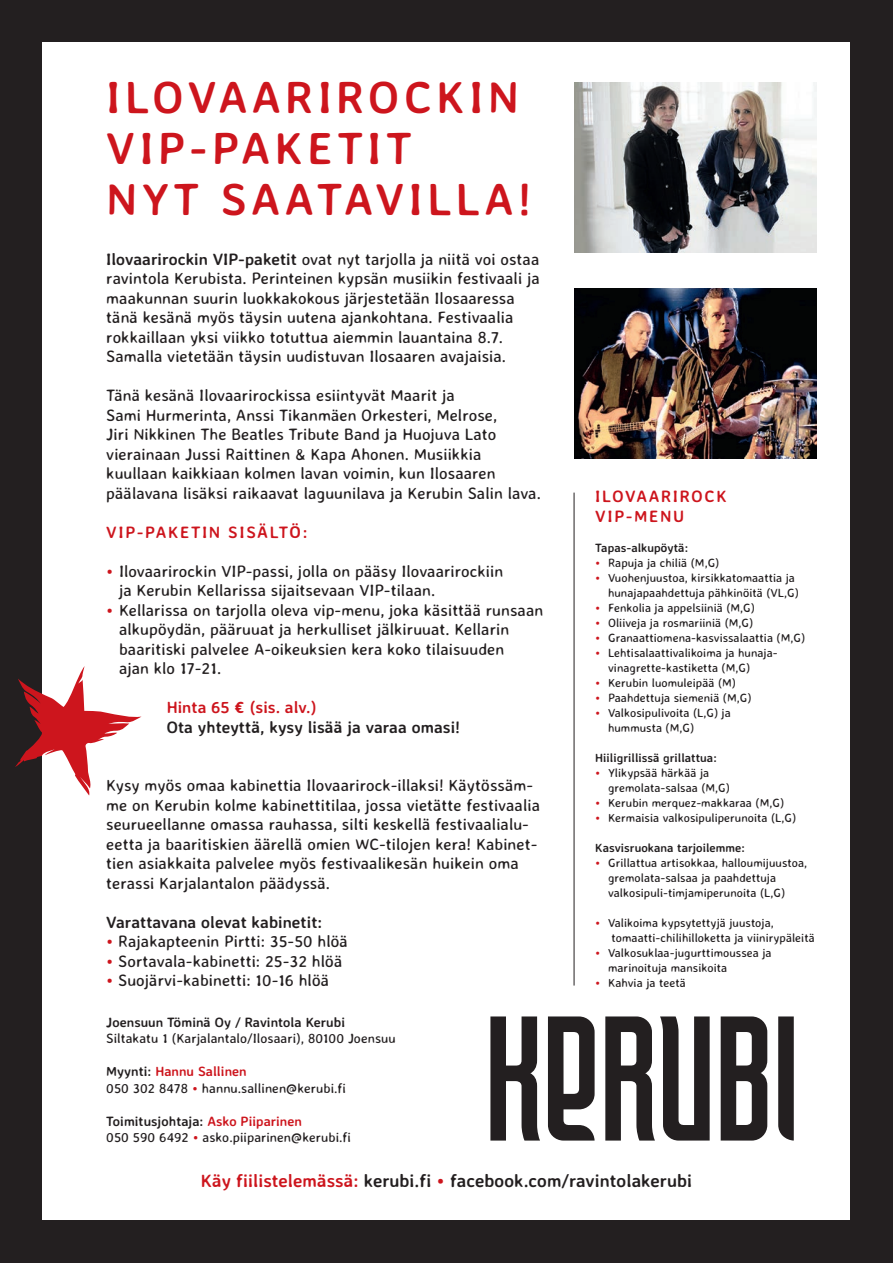
<style>
.page{position:relative;width:893px;height:1263px;background:#231f20}
.page>*{position:absolute;margin:0;border:0;box-sizing:border-box;transform-origin:0 0}
.t1{font:700 45px/51px "Averia Sans Libre";letter-spacing:.1em;color:#cd151d}
.t2{font:700 18px "Averia Sans Libre";color:#231f20}
.t3{font:16.5px/19.5px "Averia Sans Libre";color:#231f20}
.t4{font:700 16.5px "Averia Sans Libre";color:#231f20}
.t5{font:700 16.5px/19.5px "Averia Sans Libre";letter-spacing:.1em;color:#cd151d}
.t6{font:700 16.5px "Averia Sans Libre";color:#cd151d}
.t7{font:13.5px/16.5px "Averia Sans Libre";color:#231f20}
.t8{font:700 13.5px "Averia Sans Libre";color:#231f20}
.t9{font:12px/15px "Averia Sans Libre";color:#231f20}
.t10{font:700 12px "Averia Sans Libre";color:#231f20}
.s1{font-weight:700}
.s2{color:#cd151d}
.s3{font-weight:700;color:#cd151d}
</style>
<div class="page">
<div style="left:43px;top:43px;width:807px;height:1177px;background:#fff"></div>
<svg style="left:490px;top:1016px;width:304px;height:124px"></svg>
<hr style="left:574px;top:493px;width:1px;height:492px;background:#231f20">
<svg style="left:15px;top:666px;width:127px;height:129px"></svg>
<img style="left:574px;top:83px;width:242px;height:170px">
<img style="left:574px;top:289px;width:242px;height:170px">
<h1 class="t1" style="left:106px;top:71px;width:427px">ILOVAARIROCKIN<br>VIP-PAKETIT<br>NYT SAATAVILLA!</h1>
<p class="t3" style="left:106px;top:249px;width:435px"><span class="s1">Ilovaarirockin VIP-paketit</span> ovat nyt tarjolla ja niitä voi ostaa ravintola Kerubista. Perinteinen kypsän musiikin festivaali ja maakunnan suurin luokkakokous järjestetään Ilosaaressa tänä kesänä myös täysin uutena ajankohtana. Festivaalia rokkaillaan yksi viikko totuttua aiemmin lauantaina 8.7.<br>Samalla vietetään täysin uudistuvan Ilosaaren avajaisia.</p>
<p class="t3" style="left:106px;top:385px;width:436px">Tänä kesänä Ilovaarirockissa esiintyvät Maarit ja<br>Sami Hurmerinta, Anssi Tikanmäen Orkesteri, Melrose,<br>Jiri Nikkinen The Beatles Tribute Band ja Huojuva Lato vierainaan Jussi Raittinen &amp; Kapa Ahonen. Musiikkia kuullaan kaikkiaan kolmen lavan voimin, kun Ilosaaren päälavana lisäksi raikaavat laguunilava ja Kerubin Salin lava.</p>
<p class="t5" style="left:106px;top:522px;width:203px">VIP-PAKETIN SISÄLTÖ:</p>
<p class="t3" style="left:119px;top:561px;width:386px;text-indent:-13px"><span class="s2">•</span> Ilovaarirockin VIP-passi, jolla on pääsy Ilovaarirockiin ja Kerubin Kellarissa sijaitsevaan VIP-tilaan.</p>
<p class="t3" style="left:119px;top:600px;width:426px;text-indent:-13px"><span class="s2">•</span> Kellarissa on tarjolla oleva vip-menu, joka käsittää runsaan alkupöydän, pääruuat ja herkulliset jälkiruuat. Kellarin baaritiski palvelee A-oikeuksien kera koko tilaisuuden<br>ajan klo 17-21.</p>
<p class="t6" style="left:167px;top:697px;width:151px">Hinta 65 € (sis. alv.)</p>
<p class="t4" style="left:167px;top:716px;width:295px">Ota yhteyttä, kysy lisää ja varaa omasi!</p>
<p class="t3" style="left:106px;top:775px;width:435px">Kysy myös omaa kabinettia Ilovaarirock-illaksi! Käytössäm&shy;me on Kerubin kolme kabinettitilaa, jossa vietätte festivaalia seurueellanne omassa rauhassa, silti keskellä festivaalialu&shy;eetta ja baaritiskien äärellä omien WC-tilojen kera! Kabinet&shy;tien asiakkaita palvelee myös festivaalikesän huikein oma terassi Karjalantalon päädyssä.</p>
<p class="t4" style="left:106px;top:911px;width:218px">Varattavana olevat kabinetit:</p>
<p class="t3" style="left:106px;top:931px;width:243px"><span class="s2">•</span> Rajakapteenin Pirtti: 35-50 hlöä</p>
<p class="t3" style="left:106px;top:951px;width:238px"><span class="s2">•</span> Sortavala-kabinetti: 25-32 hlöä</p>
<p class="t3" style="left:106px;top:970px;width:225px"><span class="s2">•</span> Suojärvi-kabinetti: 10-16 hlöä</p>
<p class="t5" style="left:595px;top:486px;width:133px">ILOVAARIROCK<br>VIP-MENU</p>
<p class="t10" style="left:595px;top:540px;width:94px">Tapas-alkupöytä:</p>
<p class="t9" style="left:595px;top:555px;width:126px"><span class="s2">•</span> Rapuja ja chiliä (M,G)</p>
<p class="t9" style="left:608px;top:570px;width:192px;text-indent:-13px"><span class="s2">•</span> Vuohenjuustoa, kirsikkatomaattia ja hunajapaahdettuja pähkinöitä (VL,G)</p>
<p class="t9" style="left:595px;top:600px;width:161px"><span class="s2">•</span> Fenkolia ja appelsiiniä (M,G)</p>
<p class="t9" style="left:595px;top:615px;width:159px"><span class="s2">•</span> Oliiveja ja rosmariiniä (M,G)</p>
<p class="t9" style="left:595px;top:630px;width:211px"><span class="s2">•</span> Granaattiomena-kasvissalaattia (M,G)</p>
<p class="t9" style="left:608px;top:645px;width:171px;text-indent:-13px"><span class="s2">•</span> Lehtisalaattivalikoima ja hunaja&shy;vinagrette-kastiketta (M,G)</p>
<p class="t9" style="left:595px;top:675px;width:142px"><span class="s2">•</span> Kerubin luomuleipää (M)</p>
<p class="t9" style="left:595px;top:690px;width:158px"><span class="s2">•</span> Paahdettuja siemeniä (M,G)</p>
<p class="t9" style="left:608px;top:705px;width:124px;text-indent:-13px"><span class="s2">•</span> Valkosipulivoita (L,G) ja hummusta (M,G)</p>
<p class="t10" style="left:595px;top:750px;width:123px">Hiiligrillissä grillattua:</p>
<p class="t9" style="left:608px;top:765px;width:123px;text-indent:-13px"><span class="s2">•</span> Ylikypsää härkää ja gremolata-salsaa (M,G)</p>
<p class="t9" style="left:595px;top:795px;width:190px"><span class="s2">•</span> Kerubin merquez-makkaraa (M,G)</p>
<p class="t9" style="left:595px;top:810px;width:202px"><span class="s2">•</span> Kermaisia valkosipuliperunoita (L,G)</p>
<p class="t10" style="left:595px;top:840px;width:151px">Kasvisruokana tarjoilemme:</p>
<p class="t9" style="left:608px;top:855px;width:201px;text-indent:-13px"><span class="s2">•</span> Grillattua artisokkaa, halloumijuustoa, gremolata-salsaa ja paahdettuja valkosipuli-timjamiperunoita (L,G)</p>
<p class="t9" style="left:611px;top:915px;width:205px;text-indent:-16px"><span class="s2">•</span> Valikoima kypsytettyjä juustoja, tomaatti-chilihilloketta ja viinirypäleitä</p>
<p class="t9" style="left:608px;top:945px;width:165px;text-indent:-13px"><span class="s2">•</span> Valkosuklaa-jugurttimoussea ja marinoituja mansikoita</p>
<p class="t9" style="left:595px;top:975px;width:92px"><span class="s2">•</span> Kahvia ja teetä</p>
<p class="t8" style="left:106px;top:1013px;width:240px">Joensuun Töminä Oy / Ravintola Kerubi</p>
<p class="t7" style="left:106px;top:1030px;width:291px">Siltakatu 1 (Karjalantalo/Ilosaari), 80100 Joensuu</p>
<p class="t7" style="left:106px;top:1063px;width:241px"><span class="s1">Myynti:</span> <span class="s3">Hannu Sallinen<br></span>050 302 8478 <span class="s2">•</span> hannu.sallinen@kerubi.fi</p>
<p class="t7" style="left:106px;top:1112px;width:246px"><span class="s1">Toimitusjohtaja:</span> <span class="s3">Asko Piiparinen<br></span>050 590 6492 <span class="s2">•</span> asko.piiparinen@kerubi.fi</p>
<p class="t2" style="left:201px;top:1169px;width:493px"><span class="s2">Käy fiilistelemässä:</span> kerubi.fi <span class="s2">•</span> facebook.com/ravintolakerubi</p>
</div>
